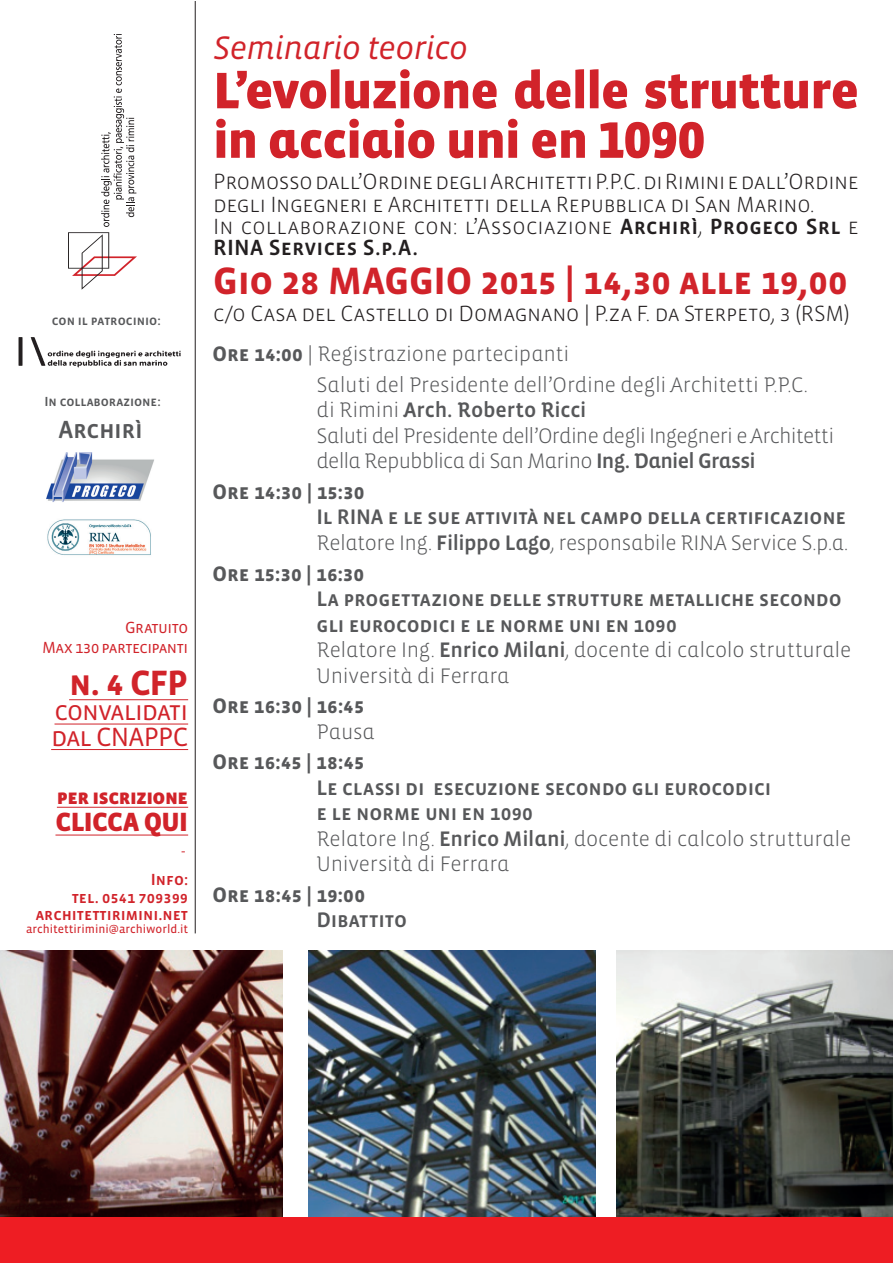
<style>
.page{position:relative;width:893px;height:1263px;background:#fff}
.page>*{position:absolute;margin:0;border:0;box-sizing:border-box;transform-origin:0 0}
.t1{font:900 52.5px/49.5px "Vista Sans Alt";letter-spacing:-.015em;color:#d1232a}
.t2{font:39px "Vista Sans SC Bold";letter-spacing:-.01em;color:#d1232a}
.t3{font:36px "Vista Sans SC Bold";color:#d1232a}
.t4{font:33.3px "Vista Sans Alt Book Ita";letter-spacing:-.02em;color:#d1232a}
.t5{font:27px/25.5px "Vista Sans SC Book";letter-spacing:-.025em;color:#d1232a}
.t6{font:27px "Vista Sans SC Black";letter-spacing:-.025em;color:#d1232a}
.t7{font:25.35px "Vista Sans SC Med";letter-spacing:-.02em;color:#57585a}
.t8{font:22.5px/22.5px "Vista Sans SC Light";color:#231f20}
.t9{font:22.5px "Vista Sans SC Med";letter-spacing:.01em;color:#231f20}
.t10{font:300 21.45px/25.5px "Vista Sans Alt";letter-spacing:-.015em;color:#57585a}
.t11{font:21.45px/25.5px "Vista Sans SC Med";letter-spacing:-.005em;color:#57585a}
.t12{font:300 21.45px/25.5px "Vista Sans Alt";letter-spacing:-.035em;color:#57585a}
.t13{font:21.45px "Vista Sans SC Bold";letter-spacing:-.005em;color:#57585a}
.t14{font:21.45px "Vista Sans Alt Med";letter-spacing:-.005em;color:#57585a}
.t15{font:21px "Vista Sans SC Black";letter-spacing:-.02em;color:#d1232a}
.t16{font:16.5px/18px "Vista Sans SC Med";color:#d1232a;text-align:right}
.t17{font:16.5px/19.5px "Vista Sans SC Book";letter-spacing:-.025em;color:#d1232a;text-align:right}
.t18{font:13.5px "Vista Sans SC Med";color:#57585a}
.t19{font:12px "Vista Sans Reg";color:#d1232a}
.s1{font-family:"Vista Sans SC Med"}
.s2{font-family:"Vista Sans SC Bold";font-weight:400}
.s3{font-family:"Vista Sans Alt";font-weight:300}
.s4{font-family:"Vista Sans Alt Med";font-weight:400}
</style>
<div class="page">
<hr style="left:195px;top:1px;width:1px;height:932px;background:#231f20">
<img style="left:0;top:950px;width:283px;height:267px">
<img style="left:308px;top:950px;width:287px;height:267px">
<img style="left:617px;top:950px;width:275px;height:267px">
<svg style="left:68px;top:34px;width:69px;height:256px"></svg>
<hr style="left:69px;top:699px;width:119px;height:1px;background:#d1232a">
<hr style="left:55px;top:724px;width:133px;height:1px;background:#d1232a">
<hr style="left:51px;top:749px;width:137px;height:1px;background:#d1232a">
<hr style="left:57px;top:807px;width:131px;height:1px;background:#d1232a">
<hr style="left:55px;top:835px;width:133px;height:1px;background:#d1232a">
<img style="left:18px;top:337px;width:163px;height:30px">
<img style="left:46px;top:453px;width:108px;height:49px">
<img style="left:47px;top:519px;width:104px;height:36px">
<div style="left:0;top:1217px;width:892px;height:46px;background:#ee1d23"></div>
<p class="t18" style="left:52px;top:314px;width:110px">con il patrocinio:</p>
<p class="t18" style="left:44px;top:395px;width:118px">In collaborazione:</p>
<p class="t7" style="left:58px;top:417px;width:86px">Archirì</p>
<p class="t17" style="left:42px;top:618px;width:148px">Gratuito<br>Max 130 partecipanti</p>
<h3 class="t3" style="left:69px;top:664px;width:121px">n. 4 CFP</h3>
<p class="t5" style="left:51px;top:699px;width:138px">convalidati dal CNAPPC</p>
<p class="t15" style="left:57px;top:787px;width:133px">per iscrizione</p>
<p class="t6" style="left:55px;top:808px;width:134px">CLICCA QUI</p>
<p class="t16" style="left:72px;top:871px;width:118px">Info:<br>tel. 0541 709399</p>
<p class="t16" style="left:36px;top:906px;width:154px">architettirimini.net</p>
<p class="t19" style="left:26px;top:923px;width:164px">architettirimini@archiworld.it</p>
<h3 class="t4" style="left:213px;top:31px;width:256px">Seminario teorico</h3>
<h1 class="t1" style="left:213px;top:67px;width:647px">L’evoluzione delle strutture in acciaio uni en 1090</h1>
<p class="t8" style="left:213px;top:171px;width:647px">Promosso dall’Ordine degli Architetti P.P.C. di Rimini e dall’Ordine degli Ingegneri e Architetti della Repubblica di San Marino.<br>In collaborazione con: l’Associazione <span class="s1">Archirì</span>, <span class="s1">Progeco Srl</span> e</p>
<p class="t9" style="left:213px;top:236px;width:206px">RINA Services S.p.A.</p>
<h2 class="t2" style="left:213px;top:261px;width:636px">Gio 28 MAGGIO 2015 | 14,30 alle 19,00</h2>
<p class="t8" style="left:213px;top:303px;width:638px">c/o Casa del Castello di Domagnano | P.za F. da Sterpeto, 3 (RSM)</p>
<p class="t10" style="left:317px;top:339px;width:493px;line-height:30.6px;text-indent:-104px"><span class="s2">Ore 14:00</span> | Registrazione partecipanti<br>Saluti del Presidente dell’Ordine degli Architetti P.P.C.</p>
<p class="t14" style="left:317px;top:399px;width:271px"><span class="s3">di Rimini</span> Arch. Roberto Ricci</p>
<p class="t12" style="left:317px;top:423px;width:519px">Saluti del Presidente dell’Ordine degli Ingegneri e Architetti della Repubblica di San Marino <span class="s4">Ing. Daniel Grassi</span></p>
<p class="t13" style="left:213px;top:481px;width:153px">Ore 14:30 | 15:30</p>
<p class="t11" style="left:317px;top:505px;width:531px">Il RINA e le sue attività nel campo della certificazione</p>
<p class="t10" style="left:317px;top:530px;width:533px">Relatore Ing. <span class="s4">Filippo Lago</span>, responsabile RINA Service S.p.a.</p>
<p class="t13" style="left:213px;top:562px;width:153px">Ore 15:30 | 16:30</p>
<p class="t11" style="left:317px;top:586px;width:527px">La progettazione delle strutture metalliche secondo gli eurocodici e le norme uni en 1090</p>
<p class="t10" style="left:316px;top:637px;width:536px">Relatore Ing. <span class="s4">Enrico Milani</span>, docente di calcolo strutturale<br>Università di Ferrara</p>
<p class="t13" style="left:213px;top:695px;width:153px">Ore 16:30 | 16:45</p>
<p class="t10" style="left:316px;top:719px;width:60px">Pausa</p>
<p class="t13" style="left:213px;top:751px;width:153px">Ore 16:45 | 18:45</p>
<p class="t11" style="left:316px;top:775px;width:456px">Le classi di esecuzione secondo gli eurocodici e le norme uni en 1090</p>
<p class="t10" style="left:316px;top:826px;width:536px">Relatore Ing. <span class="s4">Enrico Milani</span>, docente di calcolo strutturale<br>Università di Ferrara</p>
<p class="t13" style="left:213px;top:884px;width:154px">Ore 18:45 | 19:00</p>
<p class="t11" style="left:316px;top:908px;width:92px">Dibattito</p>
</div>
